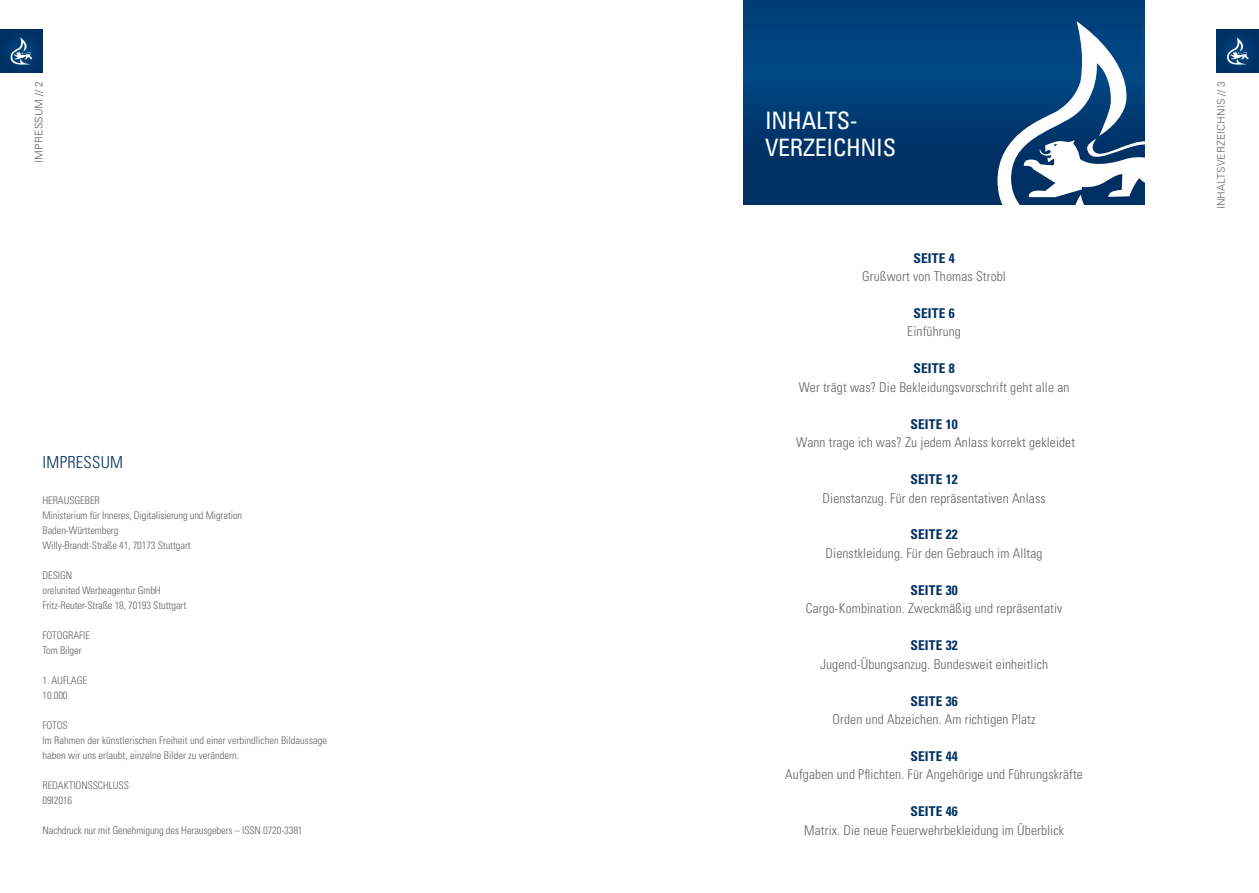
<style>
.page{position:relative;width:1259px;height:893px;background:#fff}
.page>*{position:absolute;margin:0;border:0;box-sizing:border-box;transform-origin:0 0}
.t1{font:condensed 24px/27px "Univers";letter-spacing:-.01em;color:#fff}
.t2{font:300 condensed 16.5px "Univers";letter-spacing:.02em;color:#003063}
.t3{font:300 condensed 13.5px "Univers";letter-spacing:.01em;color:#646363}
.t4{font:700 condensed 13.5px "Univers";letter-spacing:.01em;color:#003063}
.t5{font:300 condensed 10.5px/15px "Univers";letter-spacing:-.01em;color:#646363}
.t6{font:300 10.5px "Univers";letter-spacing:.01em;color:#646363}
</style>
<div class="page">
<div style="left:1216px;top:30px;width:43px;height:42px;background:#003267"></div>
<svg style="left:1227px;top:37px;width:21px;height:28px"></svg>
<div style="left:0;top:30px;width:43px;height:42px;background:#003267"></div>
<svg style="left:11px;top:37px;width:21px;height:28px"></svg>
<svg style="left:744px;top:0;width:400px;height:204px;background:#003b73"></svg>
<svg style="left:997px;top:21px;width:148px;height:184px"></svg>
<p class="t6" style="left:32px;top:163px;width:83px;rotate:-90deg">IMPRESSUM // 2</p>
<p class="t2" style="left:43px;top:452px;width:82px">IMPRESSUM</p>
<p class="t5" style="left:43px;top:493px;width:201px">HERAUSGEBER<br>Ministerium für Inneres, Digitalisierung und Migration Baden-Württemberg<br>Willy-Brandt-Straße 41, 70173 Stuttgart</p>
<p class="t5" style="left:43px;top:568px;width:145px">DESIGN<br>orelunited Werbeagentur GmbH<br>Fritz-Reuter-Straße 18, 70193 Stuttgart</p>
<p class="t5" style="left:43px;top:628px;width:49px">FOTOGRAFIE<br>Tom Bilger</p>
<p class="t5" style="left:43px;top:673px;width:46px">1. AUFLAGE<br>10.000</p>
<p class="t5" style="left:43px;top:718px;width:286px">FOTOS<br>Im Rahmen der künstlerischen Freiheit und einer verbindlichen Bildaussage haben wir uns erlaubt, einzelne Bilder zu verändern.</p>
<p class="t5" style="left:43px;top:778px;width:88px">REDAKTIONSSCHLUSS<br>09I2016</p>
<p class="t5" style="left:43px;top:823px;width:261px">Nachdruck nur mit Genehmigung des Herausgebers – ISSN 0720-3381</p>
<h1 class="t1" style="left:765px;top:107px;width:132px">INHALTS-<br>VERZEICHNIS</h1>
<p class="t4" style="left:913px;top:250px;width:43px">SEITE 4</p>
<p class="t3" style="left:862px;top:268px;width:145px">Grußwort von Thomas Strobl</p>
<p class="t4" style="left:913px;top:305px;width:43px">SEITE 6</p>
<p class="t3" style="left:907px;top:324px;width:55px">Einführung</p>
<p class="t4" style="left:913px;top:360px;width:43px">SEITE 8</p>
<p class="t3" style="left:798px;top:379px;width:272px">Wer trägt was? Die Bekleidungsvorschrift geht alle an</p>
<p class="t4" style="left:910px;top:416px;width:49px">SEITE 10</p>
<p class="t3" style="left:796px;top:434px;width:280px">Wann trage ich was? Zu jedem Anlass korrekt gekleidet</p>
<p class="t4" style="left:910px;top:471px;width:49px">SEITE 12</p>
<p class="t3" style="left:822px;top:490px;width:225px">Dienstanzug. Für den repräsentativen Anlass</p>
<p class="t4" style="left:910px;top:526px;width:49px">SEITE 22</p>
<p class="t3" style="left:825px;top:545px;width:218px">Dienstkleidung. Für den Gebrauch im Alltag</p>
<p class="t4" style="left:910px;top:582px;width:49px">SEITE 30</p>
<p class="t3" style="left:806px;top:600px;width:258px">Cargo-Kombination. Zweckmäßig und repräsentativ</p>
<p class="t4" style="left:910px;top:637px;width:49px">SEITE 32</p>
<p class="t3" style="left:820px;top:656px;width:230px">Jugend-Übungsanzug. Bundesweit einheitlich</p>
<p class="t4" style="left:910px;top:692px;width:49px">SEITE 36</p>
<p class="t3" style="left:832px;top:711px;width:205px">Orden und Abzeichen. Am richtigen Platz</p>
<p class="t4" style="left:910px;top:748px;width:49px">SEITE 44</p>
<p class="t3" style="left:785px;top:766px;width:299px">Aufgaben und Pflichten. Für Angehörige und Führungskräfte</p>
<p class="t4" style="left:910px;top:803px;width:49px">SEITE 46</p>
<p class="t3" style="left:804px;top:822px;width:261px">Matrix. Die neue Feuerwehrbekleidung im Überblick</p>
<p class="t6" style="left:1214px;top:209px;width:130px;rotate:-90deg">INHALTSVERZEICHNIS // 3</p>
</div>
